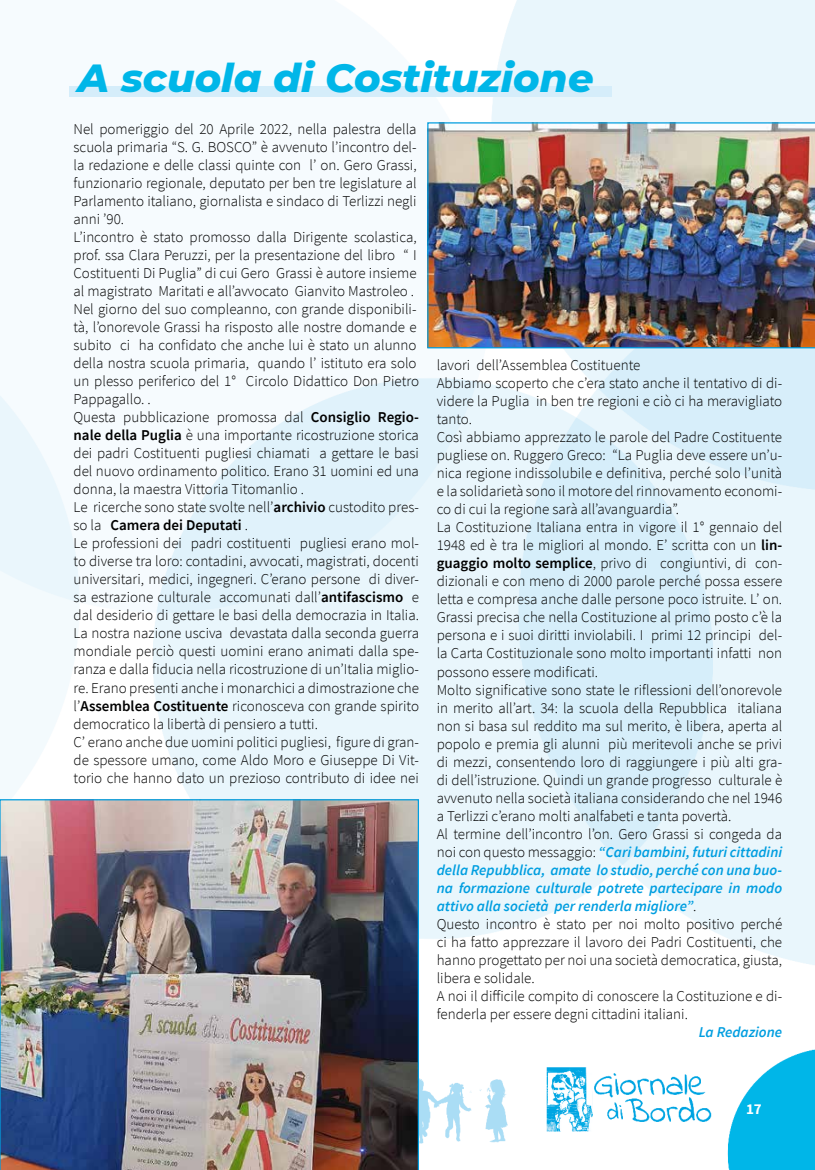
<style>
.page{position:relative;width:815px;height:1170px;background:#fff}
.page>*{position:absolute;margin:0;border:0;box-sizing:border-box;transform-origin:0 0}
.t1{font:italic 800 40px "Montserrat";color:#00b6e8}
.t2{font:300 15px/18px "Source Sans Pro";color:#000}
.t3{font:italic 600 15px "Source Sans Pro";color:#009ee0}
.t4{font:700 15px "Source Sans Pro";color:#fff}
.s1{font-weight:600}
.s2{font-weight:600;font-style:italic;color:#009ee0}
</style>
<div class="page">
<img style="left:0;top:0;width:815px;height:1169px">
<div style="left:69px;top:87px;width:543px;height:10px;background:#d5edfa"></div>
<img style="left:427px;top:122px;width:388px;height:226px">
<img style="left:0;top:799px;width:419px;height:370px">
<h1 class="t1" style="left:78px;top:48px;width:517px">A scuola di Costituzione</h1>
<p class="t2" style="left:74px;top:120px;width:347px">Nel pomeriggio del 20 Aprile 2022, nella palestra della scuola primaria “S. G. BOSCO” è avvenuto l’incontro del&shy;la redazione e delle classi quinte con l’ on. Gero Grassi, funzionario regionale, deputato per ben tre legislature al Parlamento italiano, giornalista e sindaco di Terlizzi negli anni ’90.<br>L’incontro è stato promosso dalla Dirigente scolastica, prof. ssa Clara Peruzzi, per la presentazione del libro “ I Costituenti Di Puglia” di cui Gero Grassi è autore insieme al magistrato Maritati e all’avvocato Gianvito Mastroleo .<br>Nel giorno del suo compleanno, con grande disponibili&shy;tà, l’onorevole Grassi ha risposto alle nostre domande e subito ci ha confidato che anche lui è stato un alunno della nostra scuola primaria, quando l’ istituto era solo un plesso periferico del 1° Circolo Didattico Don Pietro Pappagallo. .<br>Questa pubblicazione promossa dal <span class="s1">Consiglio Regio&shy;nale della Puglia</span> è una importante ricostruzione storica dei padri Costituenti pugliesi chiamati a gettare le basi del nuovo ordinamento politico. Erano 31 uomini ed una donna, la maestra Vittoria Titomanlio .<br>Le ricerche sono state svolte nell’<span class="s1">archivio</span> custodito pres&shy;so la <span class="s1">Camera dei Deputati</span> .<br>Le professioni dei padri costituenti pugliesi erano mol&shy;to diverse tra loro: contadini, avvocati, magistrati, docenti universitari, medici, ingegneri. C’erano persone di diver&shy;sa estrazione culturale accomunati dall’<span class="s1">antifascismo</span> e dal desiderio di gettare le basi della democrazia in Italia.<br>La nostra nazione usciva devastata dalla seconda guerra mondiale perciò questi uomini erano animati dalla spe&shy;ranza e dalla fiducia nella ricostruzione di un’Italia miglio&shy;re. Erano presenti anche i monarchici a dimostrazione che l’<span class="s1">Assemblea Costituente</span> riconosceva con grande spirito democratico la libertà di pensiero a tutti.<br>C’ erano anche due uomini politici pugliesi, figure di gran&shy;de spessore umano, come Aldo Moro e Giuseppe Di Vit&shy;torio che hanno dato un prezioso contributo di idee nei</p>
<p class="t2" style="left:437px;top:356px;width:347px">lavori dell’Assemblea Costituente<br>Abbiamo scoperto che c’era stato anche il tentativo di di&shy;videre la Puglia in ben tre regioni e ciò ci ha meravigliato tanto.<br>Così abbiamo apprezzato le parole del Padre Costituente pugliese on. Ruggero Greco: “La Puglia deve essere un’u&shy;nica regione indissolubile e definitiva, perché solo l’unità e la solidarietà sono il motore del rinnovamento economi&shy;co di cui la regione sarà all’avanguardia”.<br>La Costituzione Italiana entra in vigore il 1° gennaio del 1948 ed è tra le migliori al mondo. E’ scritta con un <span class="s1">lin&shy;guaggio molto semplice</span>, privo di congiuntivi, di con&shy;dizionali e con meno di 2000 parole perché possa essere letta e compresa anche dalle persone poco istruite. L’ on.<br>Grassi precisa che nella Costituzione al primo posto c’è la persona e i suoi diritti inviolabili. I primi 12 principi del&shy;la Carta Costituzionale sono molto importanti infatti non possono essere modificati.<br>Molto significative sono state le riflessioni dell’onorevole in merito all’art. 34: la scuola della Repubblica italiana non si basa sul reddito ma sul merito, è libera, aperta al popolo e premia gli alunni più meritevoli anche se privi di mezzi, consentendo loro di raggiungere i più alti gra&shy;di dell’istruzione. Quindi un grande progresso culturale è avvenuto nella società italiana considerando che nel 1946 a Terlizzi c’erano molti analfabeti e tanta povertà.<br>Al termine dell’incontro l’on. Gero Grassi si congeda da noi con questo messaggio: <span class="s2">“Cari bambini, futuri cittadini della Repubblica, amate lo studio, perché con una buo&shy;na formazione culturale potrete partecipare in modo attivo alla società per renderla migliore”</span>.<br>Questo incontro è stato per noi molto positivo perché ci ha fatto apprezzare il lavoro dei Padri Costituenti, che hanno progettato per noi una società democratica, giusta, libera e solidale.<br>A noi il difficile compito di conoscere la Costituzione e di&shy;fenderla per essere degni cittadini italiani.</p>
<p class="t3" style="left:699px;top:1021px;width:85px">La Redazione</p>
<p class="t4" style="left:746px;top:1098px;width:17px">17</p>
</div>
